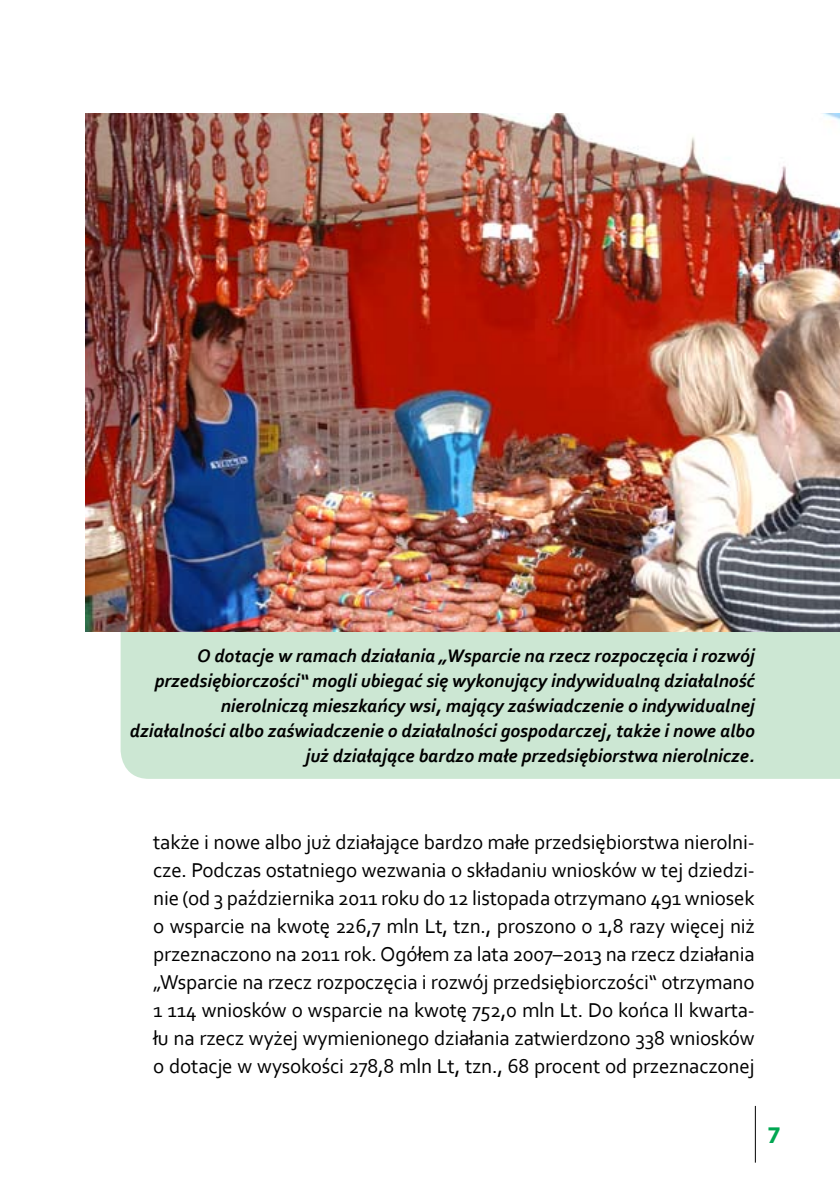
<style>
.page{position:relative;width:840px;height:1191px;background:#fff}
.page>*{position:absolute;margin:0;border:0;box-sizing:border-box;transform-origin:0 0}
.t1{font:700 24px "Myriad Pro";color:#00a651}
.t2{font:21px/28px "Corbel";letter-spacing:-.01em;color:#000;text-align:justify}
.t3{font:italic 700 19px/25px "Corbel";color:#000;text-align:right}
</style>
<div class="page">
<hr style="left:754px;top:1106px;width:1px;height:56px;background:#000">
<div style="left:120px;top:631px;width:719px;height:148px;background:#cce7d3"></div>
<img style="left:85px;top:113px;width:754px;height:518px">
<p class="t3" style="left:130px;top:643px;width:626px">O dotacje w ramach działania „Wsparcie na rzecz rozpoczęcia i rozwój przedsiębiorczości“ mogli ubiegać się wykonujący indywidualną działalność nierolniczą mieszkańcy wsi, mający zaświadczenie o indywidualnej działalności albo zaświadczenie o działalności gospodarczej, także i nowe albo już działające bardzo małe przedsiębiorstwa nierolnicze.</p>
<p class="t2" style="left:153px;top:828px;width:602px">także i nowe albo już działające bardzo małe przedsiębiorstwa nierolni&shy;cze. Podczas ostatniego wezwania o składaniu wniosków w tej dziedzi&shy;nie (od 3 października 2011 roku do 12 listopada otrzymano 491 wniosek o wsparcie na kwotę 226,7 mln Lt, tzn., proszono o 1,8 razy więcej niż przeznaczono na 2011 rok. Ogółem za lata 2007–2013 na rzecz działania „Wsparcie na rzecz rozpoczęcia i rozwój przedsiębiorczości“ otrzymano 1 114 wniosków o wsparcie na kwotę 752,0 mln Lt. Do końca II kwarta&shy;łu na rzecz wyżej wymienionego działania zatwierdzono 338 wniosków o dotacje w wysokości 278,8 mln Lt, tzn., 68 procent od przeznaczonej</p>
<p class="t1" style="left:767px;top:1119px;width:15px">7</p>
</div>
